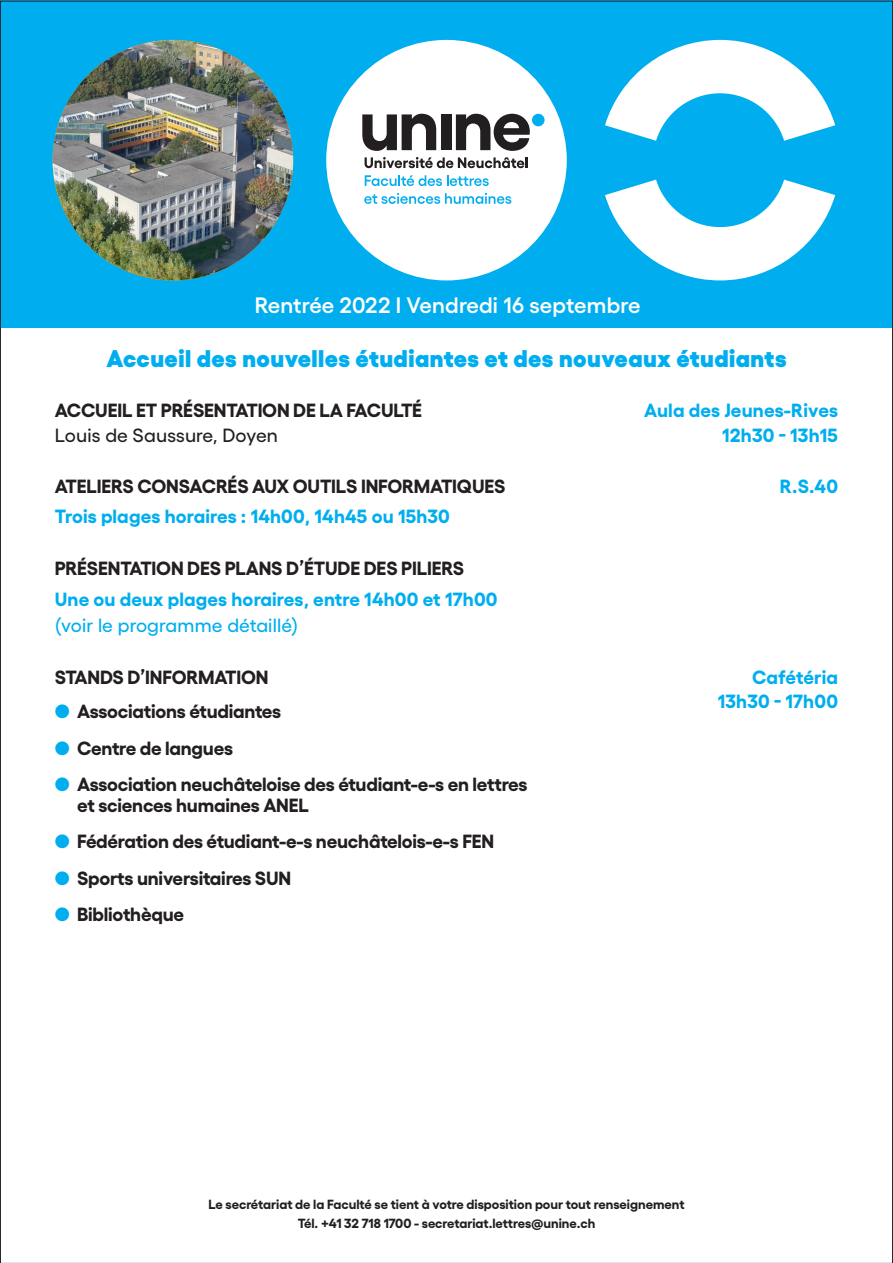
<style>
.page{position:relative;width:893px;height:1263px;background:#fff}
.page>*{position:absolute;margin:0;border:0;box-sizing:border-box;transform-origin:0 0}
.t1{font:900 24.15px "Gellix";letter-spacing:.02em;color:#00aeef}
.t2{font:600 22.2px "Gellix";letter-spacing:.005em;color:#fff}
.t3{font:700 19.05px/21.1px "Gellix";letter-spacing:-.01em;color:#231f20}
.t4{font:700 19.05px/24.5px "Gellix";letter-spacing:.01em;color:#00aeef;text-align:right}
.t5{font:500 19.05px "Gellix";letter-spacing:.01em;color:#00aeef}
.t6{font:500 19.05px "Gellix";letter-spacing:.01em;color:#231f20}
.t7{font:700 13.2px/18.9px "Gellix";color:#231f20;text-align:center}
.s1{color:#00aeef}
</style>
<div class="page">
<div style="left:0;top:0;width:893px;height:327px;background:#00aeef"></div>
<div style="left:326px;top:40px;width:241px;height:240px;background:#fff;border-radius:50%"></div>
<img style="left:53px;top:40px;width:240px;height:240px;border-radius:120px">
<svg style="left:365px;top:157px;width:163px;height:11px"></svg>
<svg style="left:365px;top:175px;width:124px;height:11px"></svg>
<svg style="left:364px;top:193px;width:147px;height:11px"></svg>
<div style="left:532px;top:114px;width:13px;height:12px;background:#00aeef;border-radius:50%"></div>
<svg style="left:362px;top:114px;width:74px;height:37px"></svg>
<div style="left:441px;top:114px;width:10px;height:36px;background:#231f20"></div>
<svg style="left:456px;top:114px;width:74px;height:37px"></svg>
<svg style="left:605px;top:40px;width:230px;height:240px"></svg>
<p class="t2" style="left:255px;top:287px;width:387px">Rentrée 2022 I Vendredi 16 septembre</p>
<p class="t1" style="left:106px;top:339px;width:682px">Accueil des nouvelles étudiantes et des nouveaux étudiants</p>
<p class="t3" style="left:55px;top:398px;width:369px">ACCUEIL ET PRÉSENTATION DE LA FACULTÉ</p>
<p class="t6" style="left:55px;top:420px;width:225px">Louis de Saussure, Doyen</p>
<p class="t4" style="left:644px;top:396px;width:195px">Aula des Jeunes-Rives<br>12h30 - 13h15</p>
<p class="t3" style="left:55px;top:473px;width:452px">ATELIERS CONSACRÉS AUX OUTILS INFORMATIQUES</p>
<p class="t4" style="left:55px;top:502px;width:397px">Trois plages horaires : 14h00, 14h45 ou 15h30</p>
<p class="t3" style="left:55px;top:556px;width:411px">PRÉSENTATION DES PLANS D’ÉTUDE DES PILIERS</p>
<p class="t4" style="left:55px;top:585px;width:444px">Une ou deux plages horaires, entre 14h00 et 17h00</p>
<p class="t5" style="left:55px;top:610px;width:245px">(voir le programme détaillé)</p>
<p class="t3" style="left:55px;top:664px;width:215px">STANDS D’INFORMATION</p>
<p class="t3" style="left:55px;top:699px;width:228px"><span class="s1">●</span> Associations étudiantes</p>
<p class="t3" style="left:55px;top:735px;width:180px"><span class="s1">●</span> Centre de langues</p>
<p class="t3" style="left:77px;top:771px;width:452px;text-indent:-23px"><span class="s1">●</span> Association neuchâteloise des étudiant-e-s en lettres et sciences humaines ANEL</p>
<p class="t3" style="left:55px;top:829px;width:441px"><span class="s1">●</span> Fédération des étudiant-e-s neuchâtelois-e-s FEN</p>
<p class="t3" style="left:55px;top:865px;width:238px"><span class="s1">●</span> Sports universitaires SUN</p>
<p class="t3" style="left:55px;top:901px;width:131px"><span class="s1">●</span> Bibliothèque</p>
<p class="t4" style="left:780px;top:471px;width:60px">R.S.40</p>
<p class="t4" style="left:718px;top:662px;width:122px">Cafétéria<br>13h30 - 17h00</p>
<p class="t7" style="left:208px;top:1193px;width:478px">Le secrétariat de la Faculté se tient à votre disposition pour tout renseignement<br>Tél. +41 32 718 1700 - secretariat.lettres@unine.ch</p>
</div>
